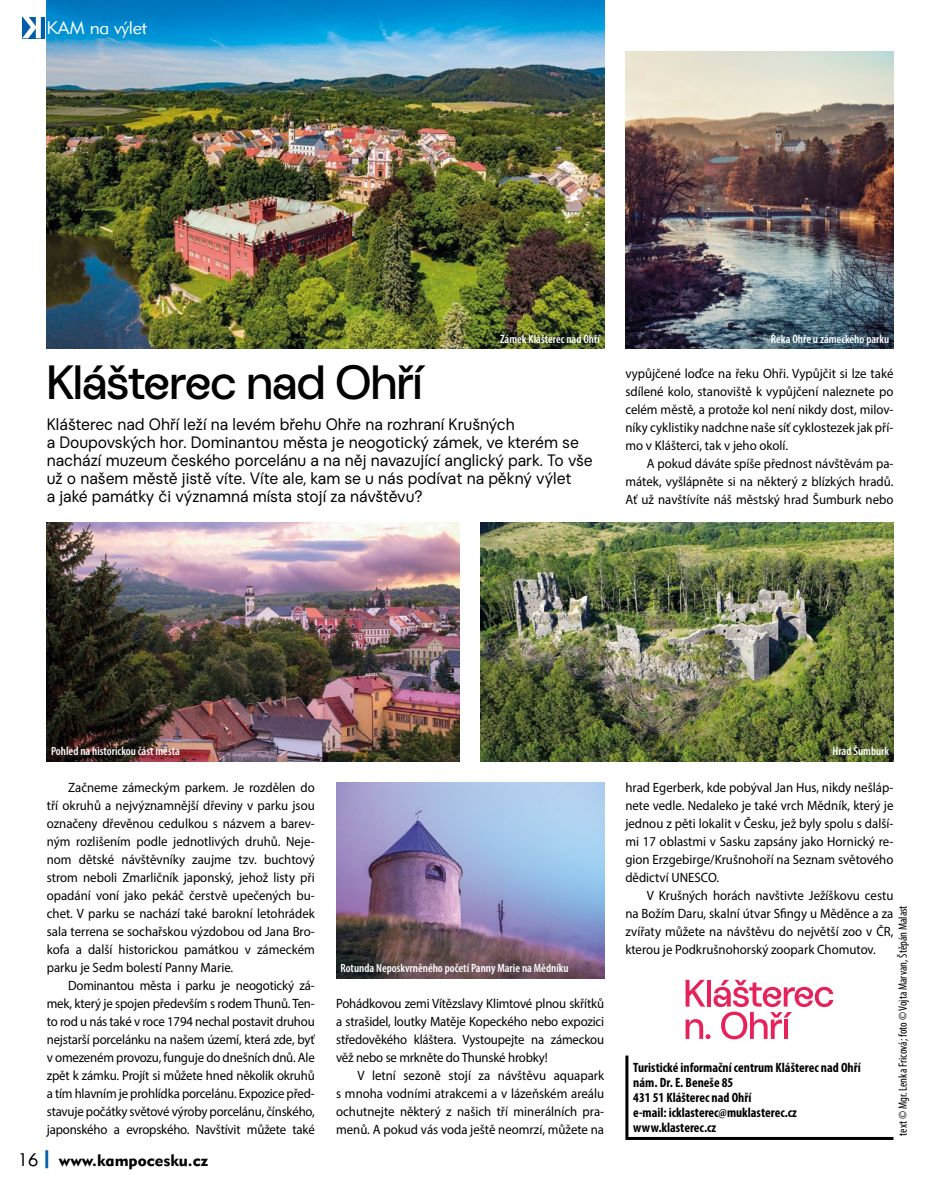
<style>
.page{position:relative;width:936px;height:1191px;background:#fff}
.page>*{position:absolute;margin:0;border:0;box-sizing:border-box;transform-origin:0 0}
.t1{font:48px "Kyselka Headline Hedline";letter-spacing:-.015em;color:#000}
.t2{font:300 18px "Geometric 415";letter-spacing:-.01em;color:#fff}
.t3{font:16.5px/18px "Kyselka Sans";color:#000;scale:.95 1}
.t4{font:900 16.5px "Geometric 415";color:#000}
.t5{font:13.5px/18px "Myriad Pro";color:#000;text-align:justify;scale:.95 1}
.t6{font:700 condensed 13.5px/15px "Myriad Pro";color:#000}
.t7{font:600 condensed 12px "Myriad Pro";color:#fff}
.t8{font:condensed 12px "Myriad Pro";color:#000}
.s1{font-weight:300;font-size:18px}
.s2{font-size:18px;color:#005da9}
</style>
<div class="page">
<img style="left:47px;top:0;width:557px;height:349px">
<svg style="left:685px;top:979px;width:148px;height:60px"></svg>
<img style="left:625px;top:51px;width:268px;height:298px">
<img style="left:336px;top:783px;width:268px;height:195px">
<img style="left:480px;top:522px;width:413px;height:239px">
<img style="left:47px;top:522px;width:412px;height:239px">
<hr style="left:625px;top:1055px;width:3px;height:82px;background:#000">
<hr style="left:625px;top:1137px;width:268px;height:3px;background:#000">
<div style="left:22px;top:17px;width:22px;height:21px;background:#005da9"></div>
<svg style="left:22px;top:17px;width:19px;height:21px"></svg>
<h2 class="t2" style="left:46px;top:17px;width:102px">KAM na výlet</h2>
<p class="t7" style="left:500px;top:331px;width:101px">Zámek Klášterec nad Ohří</p>
<p class="t7" style="left:770px;top:331px;width:120px">Řeka Ohře u zámeckého parku</p>
<h1 class="t1" style="left:47px;top:354px;width:377px">Klášterec nad Ohří</h1>
<p class="t3" style="left:47px;top:415px;width:576px">Klášterec nad Ohří leží na levém břehu Ohře na rozhraní Krušných<br>a Doupovských hor. Dominantou města je neogotický zámek, ve kterém se nachází muzeum českého porcelánu a na něj navazující anglický park. To vše už o našem městě jistě víte. Víte ale, kam se u nás podívat na pěkný výlet<br>a jaké památky či významná místa stojí za návštěvu?</p>
<p class="t5" style="left:625px;top:364px;width:283px">vypůjčené loďce na řeku Ohři. Vypůjčit si lze také sdílené kolo, stanoviště k vypůjčení naleznete po celém městě, a protože kol není nikdy dost, milov‑ níky cyklistiky nadchne naše síť cyklostezek jak pří‑ mo v Klášterci, tak v jeho okolí.</p>
<p class="t5" style="left:625px;top:454px;width:283px;text-indent:21px">A pokud dáváte spíše přednost návštěvám pa‑ mátek, vyšlápněte si na některý z blízkých hradů.<br>Ať už navštívíte náš městský hrad Šumburk nebo</p>
<p class="t7" style="left:51px;top:744px;width:130px">Pohled na historickou část města</p>
<p class="t7" style="left:832px;top:744px;width:58px">Hrad Šumburk</p>
<p class="t5" style="left:47px;top:778px;width:283px;text-indent:21px">Začneme zámeckým parkem. Je rozdělen do tří okruhů a nejvýznamnější dřeviny v parku jsou označeny dřevěnou cedulkou s názvem a barev‑ ným rozlišením podle jednotlivých druhů. Neje‑ nom dětské návštěvníky zaujme tzv. buchtový strom neboli Zmarličník japonský, jehož listy při opadání voní jako pekáč čerstvě upečených bu‑ chet. V parku se nachází také barokní letohrádek sala terrena se sochařskou výzdobou od Jana Bro‑ kofa a další historickou památkou v zámeckém parku je Sedm bolestí Panny Marie.</p>
<p class="t5" style="left:47px;top:976px;width:284px;text-indent:21px">Dominantou města i parku je neogotický zá‑ mek, který je spojen především s rodem Thunů. Ten‑ to rod u nás také v roce 1794 nechal postavit druhou nejstarší porcelánku na našem území, která zde, byť v omezeném provozu, funguje do dnešních dnů. Ale zpět k zámku. Projít si můžete hned několik okruhů a tím hlavním je prohlídka porcelánu. Expozice před‑ stavuje počátky světové výroby porcelánu, čínského, japonského a evropského. Navštívit můžete také</p>
<p class="t4" style="left:18px;top:1150px;width:192px"><span class="s1">16</span><span class="s2">|</span> www.kampocesku.cz</p>
<p class="t7" style="left:340px;top:960px;width:230px">Rotunda Neposkvrněného početí Panny Marie na Mědníku</p>
<p class="t5" style="left:336px;top:994px;width:283px">Pohádkovou zemi Vítězslavy Klimtové plnou skřítků a strašidel, loutky Matěje Kopeckého nebo expozici středověkého kláštera. Vystoupejte na zámeckou věž nebo se mrkněte do Thunské hrobky!</p>
<p class="t5" style="left:336px;top:1066px;width:283px;text-indent:21px">V letní sezoně stojí za návštěvu aquapark s mnoha vodními atrakcemi a v lázeňském areálu ochutnejte některý z našich tří minerálních pra‑ menů. A pokud vás voda ještě neomrzí, můžete na</p>
<p class="t5" style="left:625px;top:778px;width:283px">hrad Egerberk, kde pobýval Jan Hus, nikdy nešláp‑ nete vedle. Nedaleko je také vrch Mědník, který je jednou z pěti lokalit v Česku, jež byly spolu s další‑ mi 17 oblastmi v Sasku zapsány jako Hornický re‑ gion Erzgebirge/Krušnohoří na Seznam světového dědictví UNESCO.</p>
<p class="t5" style="left:625px;top:886px;width:283px;text-indent:21px">V Krušných horách navštivte Ježíškovu cestu na Božím Daru, skalní útvar Sfingy u Měděnce a za zvířaty můžete na návštěvu do největší zoo v ČR, kterou je Podkrušnohorský zoopark Chomutov.</p>
<p class="t8" style="left:895px;top:1135px;width:232px;rotate:-90deg">text © Mgr. Lenka Fricová; foto © Vojta Marvan, Štěpán Malast</p>
<p class="t6" style="left:633px;top:1059px;width:229px">Turistické informační centrum Klášterec nad Ohří nám. Dr. E. Beneše 85<br>431 51 Klášterec nad Ohří<br>e‑mail: icklasterec@muklasterec.cz www.klasterec.cz</p>
</div>
